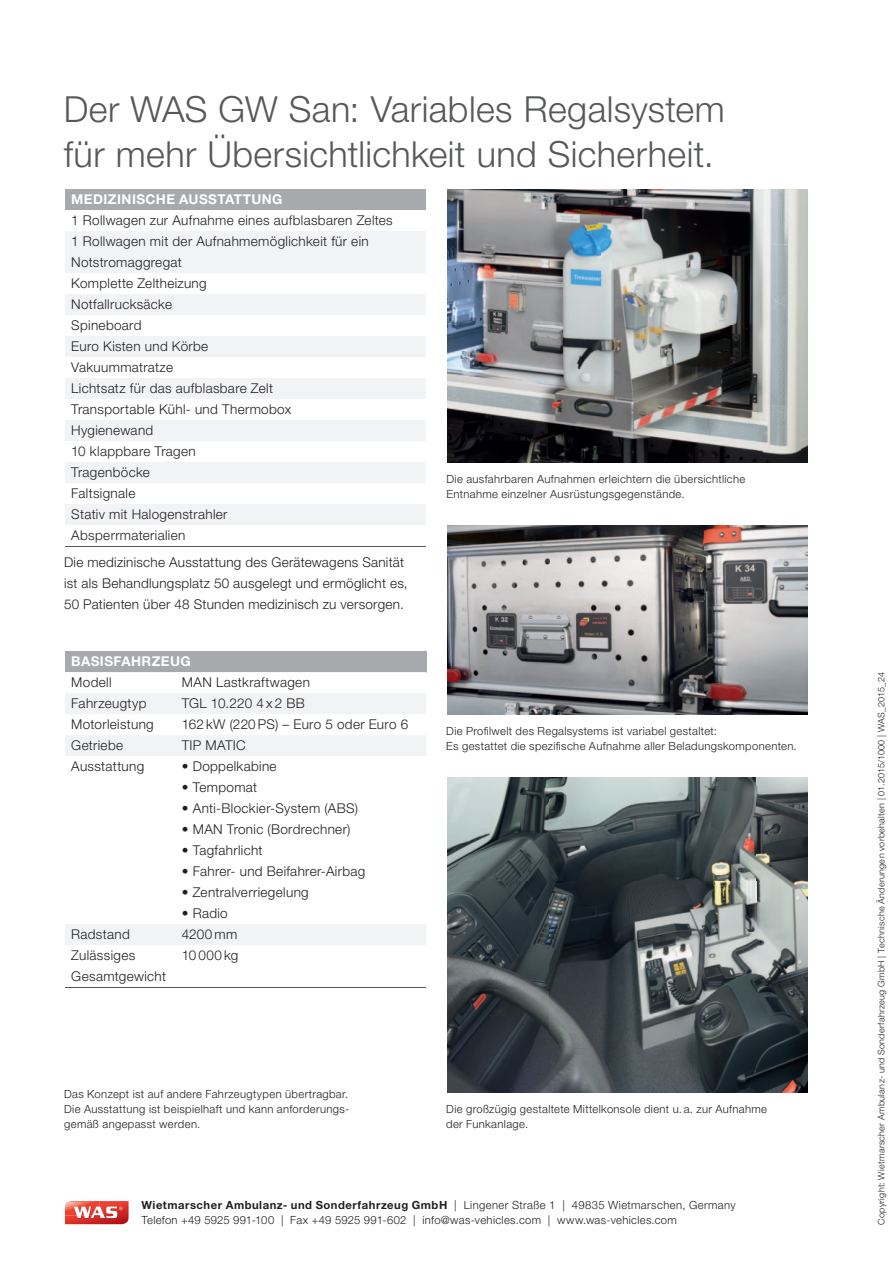
<style>
.page{position:relative;width:893px;height:1263px;background:#fff}
.page>*{position:absolute;margin:0;border:0;box-sizing:border-box;transform-origin:0 0}
.t1{font:300 36px/45px "Helvetica Neue LT Pro";letter-spacing:.01em;color:#57585a}
.t2{font:300 13.5px/21px "Helvetica Neue LT Pro";letter-spacing:.025em;color:#231f20}
.t3{font:700 13.5px "Helvetica Neue LT Pro";letter-spacing:.03em;color:#fff}
.t4{font:300 11.25px/15px "Helvetica Neue LT Pro";letter-spacing:.03em;color:#231f20}
.t5{font:300 9px "Helvetica Neue LT Pro";letter-spacing:.035em;color:#231f20}
.s1{font-weight:700}
</style>
<div class="page">
<svg style="left:65px;top:1201px;width:64px;height:23px"></svg>
<img style="left:447px;top:777px;width:361px;height:315px">
<img style="left:447px;top:189px;width:361px;height:273px">
<img style="left:447px;top:525px;width:361px;height:189px">
<div style="left:65px;top:189px;width:361px;height:21px;background:#a8a9ad"></div>
<div style="left:65px;top:231px;width:361px;height:42px;background:#f2f3f4"></div>
<svg style="left:65px;top:294px;width:361px;height:231px;fill:#f2f3f4"></svg>
<hr style="left:65px;top:546px;width:361px;height:1px;background:#57585a">
<div style="left:65px;top:651px;width:361px;height:21px;background:#a8a9ad"></div>
<div style="left:65px;top:693px;width:361px;height:21px;background:#f2f3f4"></div>
<svg style="left:65px;top:735px;width:361px;height:210px"></svg>
<hr style="left:65px;top:987px;width:110px;height:1px;background:#57585a">
<hr style="left:175px;top:987px;width:251px;height:1px;background:#57585a">
<h1 class="t1" style="left:64px;top:86px;width:662px">Der WAS GW San: Variables Regalsystem für mehr Übersichtlichkeit und Sicherheit.</h1>
<p class="t3" style="left:71px;top:191px;width:213px">MEDIZINISCHE AUSSTATTUNG</p>
<p class="t2" style="left:71px;top:210px;width:323px">1 Rollwagen zur Aufnahme eines aufblasbaren Zeltes<br>1 Rollwagen mit der Aufnahmemöglichkeit für ein<br>Notstromaggregat<br>Komplette Zeltheizung<br>Notfallrucksäcke<br>Spineboard<br>Euro Kisten und Körbe<br>Vakuummatratze<br>Lichtsatz für das aufblasbare Zelt<br>Transportable Kühl- und Thermobox<br>Hygienewand<br>10 klappbare Tragen<br>Tragenböcke<br>Faltsignale<br>Stativ mit Halogenstrahler<br>Absperrmaterialien</p>
<p class="t2" style="left:64px;top:551px;width:345px">Die medizinische Ausstattung des Gerätewagens Sanität ist als Behandlungsplatz 50 ausgelegt und ermöglicht es,<br>50 Patienten über 48 Stunden medizinisch zu versorgen.</p>
<p class="t3" style="left:71px;top:653px;width:121px">BASISFAHRZEUG</p>
<p class="t2" style="left:71px;top:672px;width:42px">Modell</p>
<p class="t2" style="left:182px;top:672px;width:130px">MAN Lastkraftwagen</p>
<p class="t2" style="left:71px;top:693px;width:77px">Fahrzeugtyp</p>
<p class="t2" style="left:182px;top:693px;width:124px">TGL 10.220 4 x 2 BB</p>
<p class="t2" style="left:71px;top:714px;width:84px">Motorleistung</p>
<p class="t2" style="left:182px;top:714px;width:228px">162 kW (220 PS) – Euro 5 oder Euro 6</p>
<p class="t2" style="left:71px;top:735px;width:53px">Getriebe</p>
<p class="t2" style="left:182px;top:735px;width:65px">TIP MATIC</p>
<p class="t2" style="left:71px;top:756px;width:74px">Ausstattung</p>
<p class="t2" style="left:182px;top:756px;width:96px">• Doppelkabine</p>
<p class="t2" style="left:182px;top:777px;width:77px">• Tempomat</p>
<p class="t2" style="left:182px;top:798px;width:178px">• Anti-Blockier-System (ABS)</p>
<p class="t2" style="left:182px;top:819px;width:170px">• MAN Tronic (Bordrechner)</p>
<p class="t2" style="left:182px;top:840px;width:82px">• Tagfahrlicht</p>
<p class="t2" style="left:182px;top:861px;width:185px">• Fahrer- und Beifahrer-Airbag</p>
<p class="t2" style="left:182px;top:882px;width:128px">• Zentralverriegelung</p>
<p class="t2" style="left:182px;top:903px;width:47px">• Radio</p>
<p class="t2" style="left:71px;top:924px;width:60px">Radstand</p>
<p class="t2" style="left:182px;top:924px;width:57px">4200 mm</p>
<p class="t2" style="left:71px;top:945px;width:96px">Zulässiges<br>Gesamtgewicht</p>
<p class="t2" style="left:182px;top:945px;width:58px">10 000 kg</p>
<p class="t4" style="left:446px;top:471px;width:300px">Die ausfahrbaren Aufnahmen erleichtern die übersichtliche<br>E ntnahme einzelner Ausrüstungsgegenstände.</p>
<p class="t4" style="left:446px;top:723px;width:352px">Die Profilwelt des Regalsystems ist variabel gestaltet:<br>Es gestattet die spezifische Aufnahme aller Beladungskomponenten.</p>
<p class="t4" style="left:64px;top:1086px;width:287px;text-align:justify">Das Konzept ist auf andere Fahrzeugtypen übertragbar.<br>Die Ausstattung ist beispielhaft und kann anforderungs&shy;gemäß angepasst werden.</p>
<p class="t4" style="left:446px;top:1101px;width:322px">Die großzügig gestaltete Mittelkonsole dient u. a. zur Aufnahme der Funkanlage.</p>
<p class="t4" style="left:141px;top:1197px;width:596px"><span class="s1">Wietmarscher Ambulanz- und Sonderfahrzeug GmbH</span> | Lingener Straße 1 | 49835 Wietmarschen, Germany<br>Telefon +49 5925 991-100 | Fax +49 5925 991-602 | info@was-vehicles.com | www.was-vehicles.com</p>
<p class="t5" style="left:876px;top:1225px;width:554px;rotate:-90deg">Copyright: Wietmarscher Ambulanz- und Sonderfahrzeug GmbH | Technische Änderungen vorbehalten | 01.2015/1000 | WAS_2015_24</p>
</div>
